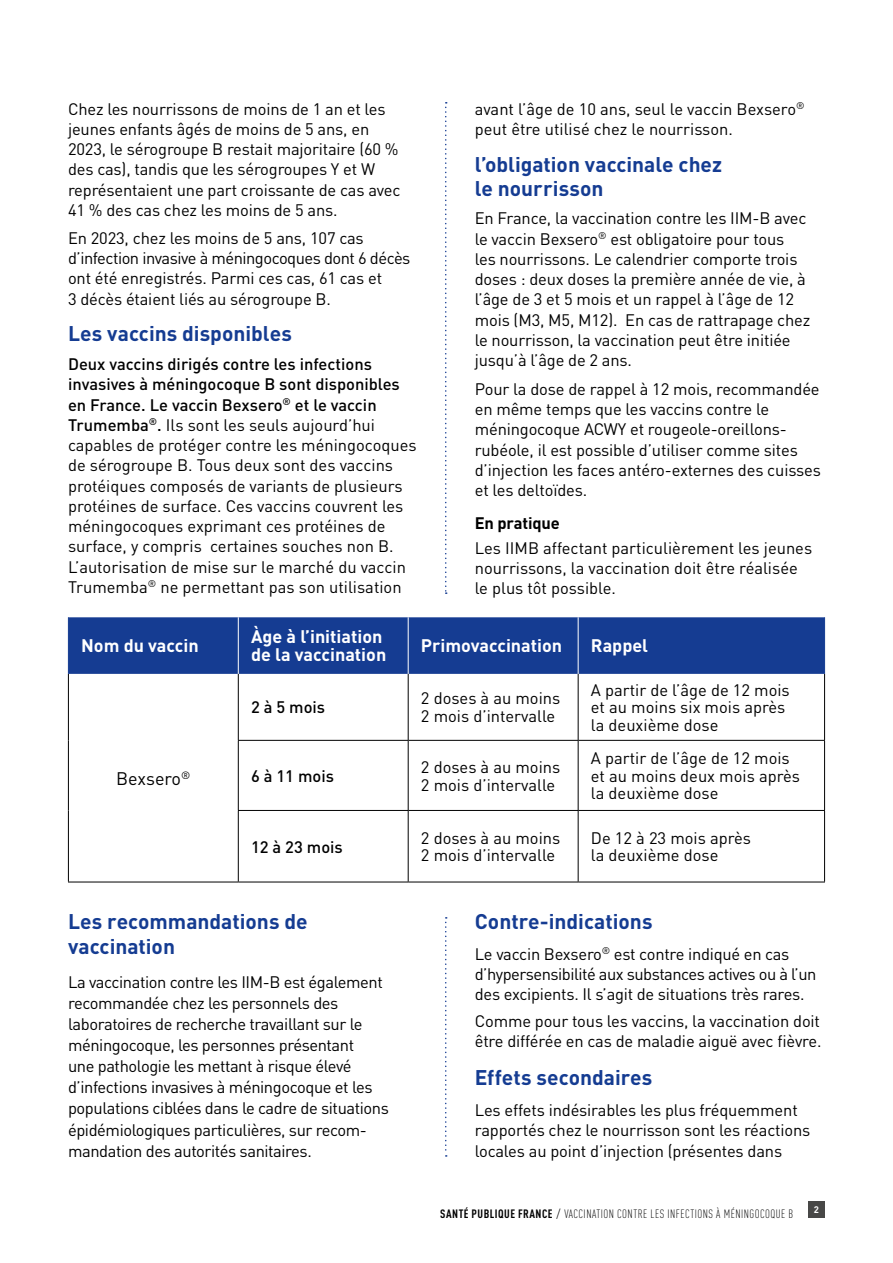
<style>
.page{position:relative;width:893px;height:1263px;background:#fff}
.page>*{position:absolute;margin:0;border:0;box-sizing:border-box;transform-origin:0 0}
.inter_1{font:700 21px/24px "DIN Pro";color:#153c92}
.t1{font:700 18px/18px "DIN Pro";color:#fff}
.t2{font:18px "DIN Pro";color:#000}
.Texte_courant_C11{font:16.5px/20.2px "DIN Pro";letter-spacing:-.01em;color:#000}
.t3{font:500 16.5px "DIN Pro";color:#000}
.Texte_courant_C11-2{font:700 16.5px "DIN Pro";letter-spacing:-.01em;color:#000}
.t4{font:300 condensed 12px "DIN Pro";letter-spacing:.04em;color:#000}
.t5{font:700 9.45px "DIN Pro";color:#fff}
.s1{font-weight:500}
.s2{font-weight:700}
.s3{font-stretch:normal}
</style>
<div class="page">
<svg style="left:445px;top:102px;width:2px;height:492px"></svg>
<div style="left:808px;top:1201px;width:17px;height:17px;background:#484847"></div>
<div style="left:69px;top:617px;width:755px;height:57px;background:#153c92"></div>
<hr style="left:238px;top:740px;width:170px;height:1px;background:#000">
<hr style="left:408px;top:740px;width:170px;height:1px;background:#000">
<hr style="left:578px;top:740px;width:247px;height:1px;background:#000">
<hr style="left:238px;top:810px;width:170px;height:1px;background:#000">
<hr style="left:408px;top:810px;width:170px;height:1px;background:#000">
<hr style="left:578px;top:810px;width:247px;height:1px;background:#000">
<hr style="left:68px;top:882px;width:170px;height:1px;background:#000">
<hr style="left:238px;top:882px;width:170px;height:1px;background:#000">
<hr style="left:408px;top:882px;width:170px;height:1px;background:#000">
<hr style="left:578px;top:882px;width:247px;height:1px;background:#000">
<hr style="left:68px;top:674px;width:1px;height:66px;background:#000">
<hr style="left:68px;top:740px;width:1px;height:70px;background:#000">
<hr style="left:68px;top:810px;width:1px;height:72px;background:#000">
<hr style="left:238px;top:674px;width:1px;height:66px;background:#000">
<hr style="left:408px;top:674px;width:1px;height:66px;background:#000">
<hr style="left:578px;top:674px;width:1px;height:66px;background:#000">
<hr style="left:824px;top:674px;width:1px;height:66px;background:#000">
<hr style="left:238px;top:741px;width:1px;height:69px;background:#000">
<hr style="left:408px;top:741px;width:1px;height:69px;background:#000">
<hr style="left:578px;top:741px;width:1px;height:69px;background:#000">
<hr style="left:824px;top:741px;width:1px;height:69px;background:#000">
<hr style="left:238px;top:811px;width:1px;height:71px;background:#000">
<hr style="left:408px;top:811px;width:1px;height:71px;background:#000">
<hr style="left:578px;top:811px;width:1px;height:71px;background:#000">
<hr style="left:824px;top:811px;width:1px;height:71px;background:#000">
<hr style="left:68px;top:617px;width:1px;height:57px;background:#153c92">
<hr style="left:824px;top:617px;width:1px;height:57px;background:#153c92">
<hr style="left:238px;top:617px;width:1px;height:57px;background:#fff">
<hr style="left:408px;top:617px;width:1px;height:57px;background:#fff">
<hr style="left:578px;top:617px;width:1px;height:57px;background:#fff">
<svg style="left:445px;top:917px;width:2px;height:240px"></svg>
<p class="Texte_courant_C11" style="left:68px;top:98px;width:334px">Chez les nourrissons de moins de 1 an et les jeunes enfants âgés de moins de 5 ans, en 2023, le sérogroupe B restait majoritaire (60 % des cas), tandis que les sérogroupes Y et W représentaient une part croissante de cas avec 41 % des cas chez les moins de 5 ans.</p>
<p class="Texte_courant_C11" style="left:68px;top:227px;width:344px">En 2023, chez les moins de 5 ans, 107 cas d’infection invasive à méningocoques dont 6 décès ont été enregistrés. Parmi ces cas, 61 cas et<br>3 décès étaient liés au sérogroupe B.</p>
<p class="inter_1" style="left:68px;top:321px;width:225px">Les vaccins disponibles</p>
<p class="Texte_courant_C11" style="left:68px;top:353px;width:350px"><span class="s1">Deux vaccins dirigés contre les infections invasives à méningocoque B sont disponibles en France. Le vaccin Bexsero</span><sup>®</sup> <span class="s1">et le vaccin Trumemba</span><sup>®</sup><span class="s1">.</span> Ils sont les seuls aujourd’hui capables de protéger contre les méningocoques de sérogroupe B. Tous deux sont des vaccins protéiques composés de variants de plusieurs protéines de surface. Ces vaccins couvrent les méningocoques exprimant ces protéines de surface, y compris certaines souches non B.<br>L’autorisation de mise sur le marché du vaccin Trumemba<sup>®</sup> ne permettant pas son utilisation</p>
<p class="Texte_courant_C11" style="left:475px;top:98px;width:331px">avant l’âge de 10 ans, seul le vaccin Bexsero<sup>® </sup>peut être utilisé chez le nourrisson.</p>
<p class="inter_1" style="left:475px;top:151px;width:249px">l’obligation vaccinale chez le nourrisson</p>
<p class="Texte_courant_C11" style="left:475px;top:208px;width:337px">En France, la vaccination contre les IIM-B avec le vaccin Bexsero<sup>®</sup> est obligatoire pour tous<br>les nourrissons. Le calendrier comporte trois doses : deux doses la première année de vie, à l’âge de 3 et 5 mois et un rappel à l’âge de 12 mois (M3, M5, M12). En cas de rattrapage chez le nourrisson, la vaccination peut être initiée jusqu’à l’âge de 2 ans.</p>
<p class="Texte_courant_C11" style="left:475px;top:378px;width:348px">Pour la dose de rappel à 12 mois, recommandée en même temps que les vaccins contre le méningocoque ACWY et rougeole-oreillons&shy;rubéole, il est possible d’utiliser comme sites d’injection les faces antéro-externes des cuisses et les deltoïdes.</p>
<p class="Texte_courant_C11-2" style="left:475px;top:512px;width:87px">En pratique</p>
<p class="Texte_courant_C11" style="left:475px;top:537px;width:339px">Les IIMB affectant particulièrement les jeunes nourrissons, la vaccination doit être réalisée le plus tôt possible.</p>
<p class="t1" style="left:81px;top:636px;width:119px">Nom du vaccin</p>
<p class="t2" style="left:116px;top:766px;width:76px">Bexsero<sup>®</sup></p>
<p class="t1" style="left:251px;top:627px;width:137px">Àge à l’initiation de la vaccination</p>
<p class="t1" style="left:421px;top:636px;width:143px">Primovaccination</p>
<p class="t1" style="left:591px;top:636px;width:59px">Rappel</p>
<p class="t3" style="left:251px;top:696px;width:76px">2 à 5 mois</p>
<p class="Texte_courant_C11" style="left:421px;top:689px;width:141px;line-height:17.7px">2 doses à au moins<br>2 mois d’intervalle</p>
<p class="Texte_courant_C11" style="left:591px;top:680px;width:200px;line-height:17.7px">A partir de l’âge de 12 mois et au moins six mois après la deuxième dose</p>
<p class="t3" style="left:251px;top:764px;width:84px">6 à 11 mois</p>
<p class="Texte_courant_C11" style="left:421px;top:757px;width:141px;line-height:17.7px">2 doses à au moins<br>2 mois d’intervalle</p>
<p class="Texte_courant_C11" style="left:591px;top:748px;width:211px;line-height:17.7px">A partir de l’âge de 12 mois et au moins deux mois après la deuxième dose</p>
<p class="t3" style="left:251px;top:835px;width:93px">12 à 23 mois</p>
<p class="Texte_courant_C11" style="left:421px;top:828px;width:141px;line-height:17.7px">2 doses à au moins<br>2 mois d’intervalle</p>
<p class="Texte_courant_C11" style="left:591px;top:828px;width:162px;line-height:17.7px">De 12 à 23 mois après la deuxième dose</p>
<p class="inter_1" style="left:68px;top:908px;width:241px;line-height:24.9px">Les recommandations de vaccination</p>
<p class="Texte_courant_C11" style="left:68px;top:970px;width:322px;line-height:21.1px">La vaccination contre les IIM-B est également recommandée chez les personnels des laboratoires de recherche travaillant sur le méningocoque, les personnes présentant<br>une pathologie les mettant à risque élevé d’infections invasives à méningocoque et les populations ciblées dans le cadre de situations épidémiologiques particulières, sur recom&shy;mandation des autorités sanitaires.</p>
<p class="inter_1" style="left:475px;top:908px;width:179px">Contre-indications</p>
<p class="Texte_courant_C11" style="left:475px;top:943px;width:343px">Le vaccin Bexsero<sup>®</sup> est contre indiqué en cas d’hypersensibilité aux substances actives ou à l’un des excipients. Il s’agit de situations très rares.</p>
<p class="Texte_courant_C11" style="left:475px;top:1010px;width:348px">Comme pour tous les vaccins, la vaccination doit être différée en cas de maladie aiguë avec fièvre.</p>
<p class="inter_1" style="left:475px;top:1065px;width:179px">Effets secondaires</p>
<p class="Texte_courant_C11" style="left:475px;top:1099px;width:337px">Les effets indésirables les plus fréquemment rapportés chez le nourrisson sont les réactions locales au point d’injection (présentes dans</p>
<p class="t4" style="left:440px;top:1206px;width:354px"><span class="s2">SANTÉ PUBLIQUE FRANCE</span> <span class="s3">/</span> VACCINATION CONTRE LES INFECTIONS À MÉNINGOCOQUE B</p>
<p class="t5" style="left:814px;top:1203px;width:7px">2</p>
</div>
